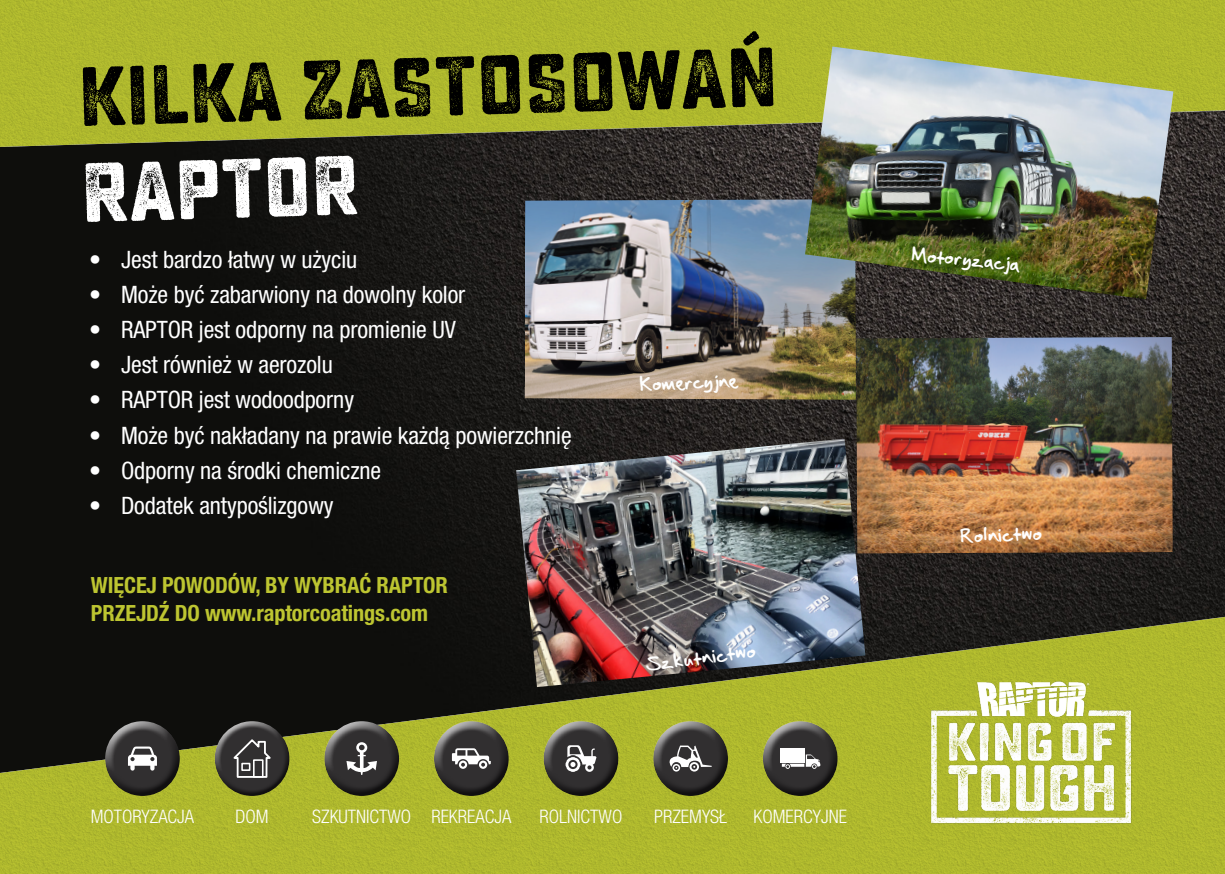
<style>
.page{position:relative;width:1225px;height:874px;background:#fff}
.page>*{position:absolute;margin:0;border:0;box-sizing:border-box;transform-origin:0 0}
.t1{font:83.6px/94.8px "Sucrose Bold Two";color:#000}
.t2{font:condensed 24px "Helvetica Neue LT Pro";letter-spacing:-.005em;color:#fff}
.t3{font:700 condensed 22.4px "Helvetica Neue LT Pro";letter-spacing:-.005em;color:#bdc531}
.t4{font:300 condensed 18.6px "Helvetica Neue LT Std";color:#fff}
.t5{font:18.6px "Seans Other Hand";color:#fff}
.s1{color:#fff}
</style>
<div class="page">
<img style="left:0;top:149px;width:1225px;height:467px">
<svg style="left:0;top:616px;width:1225px;height:257px;background:#7a8023"></svg>
<svg style="left:0;top:0;width:1225px;height:149px;background:#a2aa2c"></svg>
<img style="left:912px;top:675px;width:236px;height:158px">
<div style="left:101px;top:718px;width:80px;height:63px;background:#fff;opacity:.75"></div>
<div style="left:103px;top:732px;width:78px;height:64px;background:#231f20;opacity:.75"></div>
<div style="left:430px;top:718px;width:80px;height:63px;background:#fff;opacity:.75"></div>
<div style="left:432px;top:732px;width:78px;height:64px;background:#231f20;opacity:.75"></div>
<div style="left:321px;top:718px;width:80px;height:63px;background:#fff;opacity:.75"></div>
<div style="left:322px;top:732px;width:79px;height:64px;background:#231f20;opacity:.75"></div>
<div style="left:759px;top:718px;width:80px;height:63px;background:#fff;opacity:.75"></div>
<div style="left:760px;top:732px;width:79px;height:64px;background:#231f20;opacity:.75"></div>
<div style="left:649px;top:718px;width:80px;height:63px;background:#fff;opacity:.75"></div>
<div style="left:651px;top:732px;width:78px;height:64px;background:#231f20;opacity:.75"></div>
<div style="left:540px;top:718px;width:80px;height:63px;background:#fff;opacity:.75"></div>
<div style="left:541px;top:732px;width:79px;height:64px;background:#231f20;opacity:.75"></div>
<div style="left:211px;top:718px;width:78px;height:61px;background:#fff;opacity:.75"></div>
<div style="left:214px;top:732px;width:77px;height:64px;background:#231f20;opacity:.75"></div>
<svg style="left:230px;top:737px;width:44px;height:41px;background:#525051"></svg>
<div style="left:241px;top:762px;width:9px;height:8px;border:2px solid #fff"></div>
<div style="left:253px;top:758px;width:10px;height:19px;border:2px solid #fff"></div>
<img style="left:524px;top:199px;width:332px;height:200px">
<img style="left:516px;top:438px;width:349px;height:248px">
<img style="left:856px;top:337px;width:316px;height:216px">
<img style="left:805px;top:46px;width:368px;height:253px">
<p class="t1" style="left:76px;top:53px;width:702px;rotate:-2deg">KILKA ZASTOSOWAŃ<br><span class="s1">RAPTOR</span></p>
<p class="t2" style="left:89px;top:245px;width:270px">• Jest bardzo łatwy w użyciu</p>
<p class="t2" style="left:89px;top:280px;width:378px">• Może być zabarwiony na dowolny kolor</p>
<p class="t2" style="left:89px;top:315px;width:368px">• RAPTOR jest odporny na promienie UV</p>
<p class="t2" style="left:89px;top:351px;width:245px">• Jest również w aerozolu</p>
<p class="t2" style="left:89px;top:386px;width:267px">• RAPTOR jest wodoodporny</p>
<p class="t2" style="left:89px;top:421px;width:484px">• Może być nakładany na prawie każdą powierzchnię</p>
<p class="t2" style="left:89px;top:456px;width:294px">• Odporny na środki chemiczne</p>
<p class="t2" style="left:89px;top:491px;width:246px">• Dodatek antypoślizgowy</p>
<p class="t3" style="left:91px;top:571px;width:358px">WIĘCEJ POWODÓW, BY WYBRAĆ RAPTOR</p>
<p class="t3" style="left:91px;top:599px;width:339px">PRZEJDŹ DO www.raptorcoatings.com</p>
<p class="t5" style="left:639px;top:370px;width:100px;rotate:-2deg">Komercyjne</p>
<p class="t5" style="left:644px;top:651px;width:112px;rotate:-8deg">Szkutnictwo</p>
<p class="t4" style="left:91px;top:805px;width:105px">MOTORYZACJA</p>
<p class="t4" style="left:235px;top:805px;width:35px">DOM</p>
<p class="t4" style="left:312px;top:805px;width:101px">SZKUTNICTWO</p>
<p class="t4" style="left:431px;top:805px;width:81px">REKREACJA</p>
<p class="t4" style="left:539px;top:805px;width:84px">ROLNICTWO</p>
<p class="t4" style="left:654px;top:805px;width:75px">PRZEMYSŁ</p>
<p class="t4" style="left:753px;top:805px;width:95px">KOMERCYJNE</p>
<p class="t5" style="left:912px;top:241px;width:111px;rotate:5deg">Motoryzacja</p>
<p class="t5" style="left:959px;top:522px;width:84px;rotate:-2deg">Rolnictwo</p>
</div>
